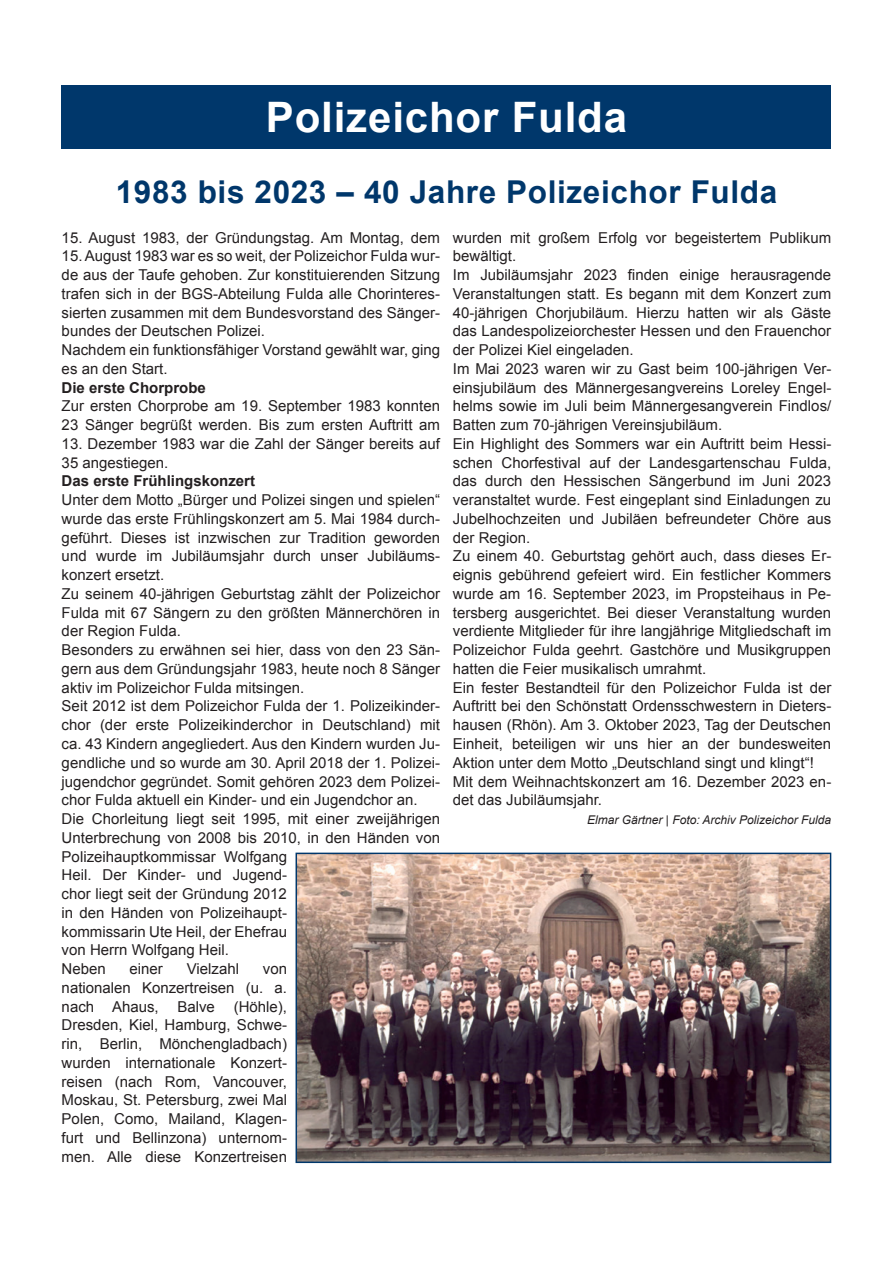
<style>
.page{position:relative;width:893px;height:1263px;background:#fff}
.page>*{position:absolute;margin:0;border:0;box-sizing:border-box;transform-origin:0 0}
.t1{font:700 42px "Arial";letter-spacing:.02em;color:#fff}
.t2{font:700 31.5px "Arial";letter-spacing:.02em;color:#00376b}
.t3{font:15px/18.8px "Arial";color:#231f20}
.t4{font:700 15px "Arial";color:#231f20}
.t5{font:italic 12px "Arial";color:#231f20}
</style>
<div class="page">
<div style="left:62px;top:85px;width:769px;height:64px;background:#00376b"></div>
<img style="left:299px;top:856px;width:529px;height:304px">
<div style="left:296px;top:853px;width:535px;height:310px;border:2px solid #00376b"></div>
<h1 class="t1" style="left:266px;top:90px;width:363px">Polizeichor Fulda</h1>
<h2 class="t2" style="left:116px;top:171px;width:663px">1983 bis 2023 – 40 Jahre Polizeichor Fulda</h2>
<p class="t3" style="left:62px;top:228px;width:380px">15. August 1983, der Gründungstag. Am Montag, dem</p>
<p class="t3" style="left:62px;top:247px;width:380px">15. August 1983 war es so weit, der Polizeichor Fulda wur&shy;de aus der Taufe gehoben. Zur konstituierenden Sitzung trafen sich in der BGS-Abteilung Fulda alle Chorinteres&shy;sierten zusammen mit dem Bundesvorstand des Sänger&shy;bundes der Deutschen Polizei.<br>Nachdem ein funktionsfähiger Vorstand gewählt war, ging es an den Start.</p>
<p class="t4" style="left:62px;top:378px;width:146px">Die erste Chorprobe</p>
<p class="t3" style="left:62px;top:397px;width:380px">Zur ersten Chorprobe am 19. September 1983 konnten<br>23 Sänger begrüßt werden. Bis zum ersten Auftritt am</p>
<p class="t3" style="left:62px;top:434px;width:380px">13. Dezember 1983 war die Zahl der Sänger bereits auf<br>35 angestiegen.</p>
<p class="t4" style="left:62px;top:471px;width:195px">Das erste Frühlingskonzert</p>
<p class="t3" style="left:62px;top:491px;width:380px">Unter dem Motto „Bürger und Polizei singen und spielen“ wurde das erste Frühlingskonzert am 5. Mai 1984 durch&shy;geführt. Dieses ist inzwischen zur Tradition geworden und wurde im Jubiläumsjahr durch unser Jubiläums&shy;konzert ersetzt.<br>Zu seinem 40-jährigen Geburtstag zählt der Polizeichor Fulda mit 67 Sängern zu den größten Männerchören in der Region Fulda.<br>Besonders zu erwähnen sei hier, dass von den 23 Sän&shy;gern aus dem Gründungsjahr 1983, heute noch 8 Sänger aktiv im Polizeichor Fulda mitsingen.<br>Seit 2012 ist dem Polizeichor Fulda der 1. Polizeikinder&shy;chor (der erste Polizeikinderchor in Deutschland) mit ca. 43 Kindern angegliedert. Aus den Kindern wurden Ju&shy;gendliche und so wurde am 30. April 2018 der 1. Polizei&shy;jugendchor gegründet. Somit gehören 2023 dem Polizei&shy;chor Fulda aktuell ein Kinder- und ein Jugendchor an.<br>Die Chorleitung liegt seit 1995, mit einer zweijährigen Unterbrechung von 2008 bis 2010, in den Händen von Polizeihauptkommissar Wolfgang<br>Heil. Der Kinder- und Jugend-<br>chor liegt seit der Gründung 2012<br>in den Händen von Polizeihaupt-<br>kommissarin Ute Heil, der Ehefrau<br>von Herrn Wolfgang Heil.<br>Neben</p>
<p class="t3" style="left:130px;top:959px;width:35px">einer</p>
<p class="t3" style="left:187px;top:959px;width:54px">Vielzahl</p>
<p class="t3" style="left:62px;top:959px;width:227px;text-align:justify;text-indent:201px">von nationalen Konzertreisen (u. a. nach Ahaus, Balve (Höhle), Dresden, Kiel, Hamburg, Schwe&shy;rin, Berlin, Mönchengladbach) wurden internationale Konzert&shy;reisen (nach Rom, Vancouver, Moskau, St. Petersburg, zwei Mal Polen, Como, Mailand, Klagen&shy;furt und Bellinzona) unternom&shy;men. Alle diese Konzertreisen</p>
<p class="t3" style="left:453px;top:228px;width:380px">wurden mit großem Erfolg vor begeistertem Publikum bewältigt.<br>Im Jubiläumsjahr 2023 finden einige herausragende Veranstaltungen statt. Es begann mit dem Konzert zum 40-jährigen Chorjubiläum. Hierzu hatten wir als Gäste das Landespolizeiorchester Hessen und den Frauenchor der Polizei Kiel eingeladen.<br>Im Mai 2023 waren wir zu Gast beim 100-jährigen Ver&shy;einsjubiläum des Männergesangvereins Loreley Engel&shy;helms sowie im Juli beim Männergesangverein Findlos/ Batten zum 70-jährigen Vereinsjubiläum.<br>Ein Highlight des Sommers war ein Auftritt beim Hessi&shy;schen Chorfestival auf der Landesgartenschau Fulda, das durch den Hessischen Sängerbund im Juni 2023 veranstaltet wurde. Fest eingeplant sind Einladungen zu Jubelhochzeiten und Jubiläen befreundeter Chöre aus der Region.<br>Zu einem 40. Geburtstag gehört auch, dass dieses Er&shy;eignis gebührend gefeiert wird. Ein festlicher Kommers wurde am 16. September 2023, im Propsteihaus in Pe&shy;tersberg ausgerichtet. Bei dieser Veranstaltung wurden verdiente Mitglieder für ihre langjährige Mitgliedschaft im Polizeichor Fulda geehrt. Gastchöre und Musikgruppen hatten die Feier musikalisch umrahmt.<br>Ein fester Bestandteil für den Polizeichor Fulda ist der Auftritt bei den Schönstatt Ordensschwestern in Dieters&shy;hausen (Rhön). Am 3. Oktober 2023, Tag der Deutschen Einheit, beteiligen wir uns hier an der bundesweiten Aktion unter dem Motto „Deutschland singt und klingt“!<br>Mit dem Weihnachtskonzert am 16. Dezember 2023 en&shy;det das Jubiläumsjahr.</p>
<p class="t5" style="left:587px;top:812px;width:246px">Elmar Gärtner | Foto: Archiv Polizeichor Fulda</p>
</div>
